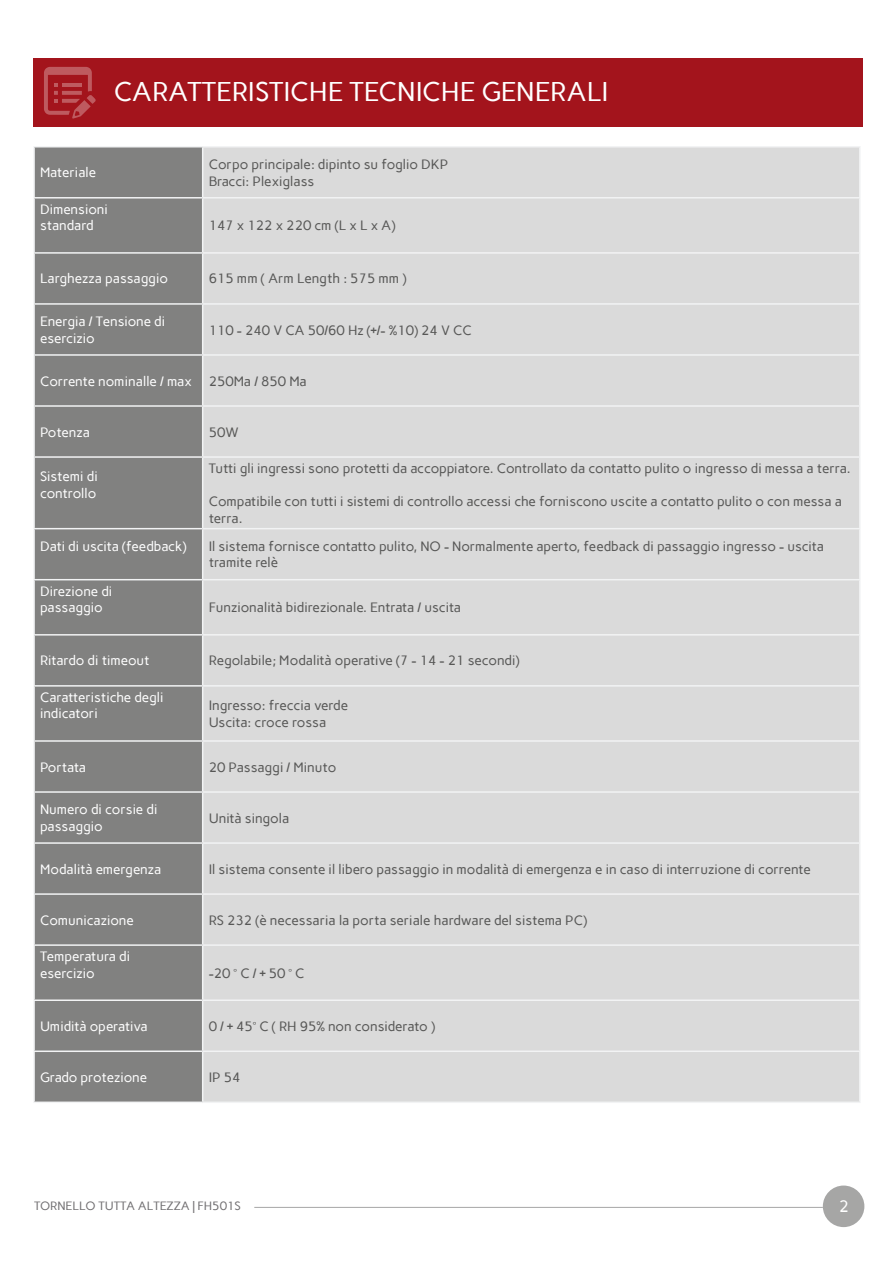
<style>
.page{position:relative;width:893px;height:1263px;background:#fff}
.page>*{position:absolute;margin:0;border:0;box-sizing:border-box;transform-origin:0 0}
.t1{font:27px "Carme";color:#fff}
.t2{font:16.5px "Carme";color:#fff}
.t3{font:13.5px/16.5px "Carme";color:#575756}
.t4{font:13.5px/16.5px "Carme";letter-spacing:-.005em;color:#fff}
.t5{font:12px "Carme";color:#1a171b}
.s1{color:#575756}
</style>
<div class="page">
<div style="left:823px;top:1185px;width:41px;height:42px;background:#a6a6a5;border-radius:50%"></div>
<hr style="left:254px;top:1207px;width:569px;height:1px;background:#575756">
<div style="left:35px;top:147px;width:167px;height:954px;background:#818180"></div>
<div style="left:203px;top:147px;width:656px;height:852px;background:#dadada"></div>
<div style="left:203px;top:1001px;width:656px;height:100px;background:#dadada"></div>
<hr style="left:33px;top:146px;width:170px;height:1px;background:#f2f3f4">
<hr style="left:33px;top:147px;width:2px;height:50px;background:#f2f3f4">
<hr style="left:203px;top:146px;width:658px;height:1px;background:#f2f3f4">
<hr style="left:202px;top:147px;width:1px;height:50px;background:#f2f3f4">
<hr style="left:859px;top:147px;width:2px;height:50px;background:#f2f3f4">
<hr style="left:33px;top:197px;width:170px;height:2px;background:#f2f3f4">
<hr style="left:33px;top:199px;width:2px;height:53px;background:#f2f3f4">
<hr style="left:203px;top:197px;width:658px;height:2px;background:#f2f3f4">
<hr style="left:202px;top:199px;width:1px;height:53px;background:#f2f3f4">
<hr style="left:859px;top:199px;width:2px;height:53px;background:#f2f3f4">
<hr style="left:33px;top:252px;width:170px;height:2px;background:#f2f3f4">
<hr style="left:33px;top:254px;width:2px;height:49px;background:#f2f3f4">
<hr style="left:203px;top:252px;width:658px;height:2px;background:#f2f3f4">
<hr style="left:202px;top:254px;width:1px;height:49px;background:#f2f3f4">
<hr style="left:859px;top:254px;width:2px;height:49px;background:#f2f3f4">
<hr style="left:33px;top:303px;width:170px;height:2px;background:#f2f3f4">
<hr style="left:33px;top:305px;width:2px;height:49px;background:#f2f3f4">
<hr style="left:203px;top:303px;width:658px;height:2px;background:#f2f3f4">
<hr style="left:202px;top:305px;width:1px;height:49px;background:#f2f3f4">
<hr style="left:859px;top:305px;width:2px;height:49px;background:#f2f3f4">
<hr style="left:33px;top:354px;width:170px;height:2px;background:#f2f3f4">
<hr style="left:33px;top:356px;width:2px;height:49px;background:#f2f3f4">
<hr style="left:203px;top:354px;width:658px;height:2px;background:#f2f3f4">
<hr style="left:202px;top:356px;width:1px;height:49px;background:#f2f3f4">
<hr style="left:859px;top:356px;width:2px;height:49px;background:#f2f3f4">
<hr style="left:33px;top:405px;width:170px;height:2px;background:#f2f3f4">
<hr style="left:33px;top:407px;width:2px;height:49px;background:#f2f3f4">
<hr style="left:203px;top:405px;width:658px;height:2px;background:#f2f3f4">
<hr style="left:202px;top:407px;width:1px;height:49px;background:#f2f3f4">
<hr style="left:859px;top:407px;width:2px;height:49px;background:#f2f3f4">
<hr style="left:33px;top:456px;width:170px;height:2px;background:#f2f3f4">
<hr style="left:33px;top:458px;width:2px;height:70px;background:#f2f3f4">
<hr style="left:203px;top:456px;width:658px;height:2px;background:#f2f3f4">
<hr style="left:202px;top:458px;width:1px;height:70px;background:#f2f3f4">
<hr style="left:859px;top:458px;width:2px;height:70px;background:#f2f3f4">
<hr style="left:33px;top:528px;width:170px;height:1px;background:#f2f3f4">
<hr style="left:33px;top:529px;width:2px;height:50px;background:#f2f3f4">
<hr style="left:203px;top:528px;width:658px;height:1px;background:#f2f3f4">
<hr style="left:202px;top:529px;width:1px;height:50px;background:#f2f3f4">
<hr style="left:859px;top:529px;width:2px;height:50px;background:#f2f3f4">
<hr style="left:33px;top:579px;width:170px;height:1px;background:#f2f3f4">
<hr style="left:33px;top:580px;width:2px;height:54px;background:#f2f3f4">
<hr style="left:203px;top:579px;width:658px;height:1px;background:#f2f3f4">
<hr style="left:202px;top:580px;width:1px;height:54px;background:#f2f3f4">
<hr style="left:859px;top:580px;width:2px;height:54px;background:#f2f3f4">
<hr style="left:33px;top:634px;width:170px;height:2px;background:#f2f3f4">
<hr style="left:33px;top:636px;width:2px;height:49px;background:#f2f3f4">
<hr style="left:203px;top:634px;width:658px;height:2px;background:#f2f3f4">
<hr style="left:202px;top:636px;width:1px;height:49px;background:#f2f3f4">
<hr style="left:859px;top:636px;width:2px;height:49px;background:#f2f3f4">
<hr style="left:33px;top:685px;width:170px;height:2px;background:#f2f3f4">
<hr style="left:33px;top:687px;width:2px;height:53px;background:#f2f3f4">
<hr style="left:203px;top:685px;width:658px;height:2px;background:#f2f3f4">
<hr style="left:202px;top:687px;width:1px;height:53px;background:#f2f3f4">
<hr style="left:859px;top:687px;width:2px;height:53px;background:#f2f3f4">
<hr style="left:33px;top:740px;width:170px;height:2px;background:#f2f3f4">
<hr style="left:33px;top:742px;width:2px;height:49px;background:#f2f3f4">
<hr style="left:203px;top:740px;width:658px;height:2px;background:#f2f3f4">
<hr style="left:202px;top:742px;width:1px;height:49px;background:#f2f3f4">
<hr style="left:859px;top:742px;width:2px;height:49px;background:#f2f3f4">
<hr style="left:33px;top:791px;width:170px;height:2px;background:#f2f3f4">
<hr style="left:33px;top:793px;width:2px;height:49px;background:#f2f3f4">
<hr style="left:203px;top:791px;width:658px;height:2px;background:#f2f3f4">
<hr style="left:202px;top:793px;width:1px;height:49px;background:#f2f3f4">
<hr style="left:859px;top:793px;width:2px;height:49px;background:#f2f3f4">
<hr style="left:33px;top:842px;width:170px;height:2px;background:#f2f3f4">
<hr style="left:33px;top:844px;width:2px;height:49px;background:#f2f3f4">
<hr style="left:203px;top:842px;width:658px;height:2px;background:#f2f3f4">
<hr style="left:202px;top:844px;width:1px;height:49px;background:#f2f3f4">
<hr style="left:859px;top:844px;width:2px;height:49px;background:#f2f3f4">
<hr style="left:33px;top:893px;width:170px;height:2px;background:#f2f3f4">
<hr style="left:33px;top:895px;width:2px;height:49px;background:#f2f3f4">
<hr style="left:203px;top:893px;width:658px;height:2px;background:#f2f3f4">
<hr style="left:202px;top:895px;width:1px;height:49px;background:#f2f3f4">
<hr style="left:859px;top:895px;width:2px;height:49px;background:#f2f3f4">
<hr style="left:33px;top:944px;width:170px;height:2px;background:#f2f3f4">
<hr style="left:33px;top:946px;width:2px;height:53px;background:#f2f3f4">
<hr style="left:203px;top:944px;width:658px;height:2px;background:#f2f3f4">
<hr style="left:202px;top:946px;width:1px;height:53px;background:#f2f3f4">
<hr style="left:859px;top:946px;width:2px;height:53px;background:#f2f3f4">
<hr style="left:33px;top:999px;width:170px;height:2px;background:#f2f3f4">
<hr style="left:33px;top:1001px;width:2px;height:49px;background:#f2f3f4">
<hr style="left:203px;top:999px;width:658px;height:2px;background:#f2f3f4">
<hr style="left:202px;top:1001px;width:1px;height:49px;background:#f2f3f4">
<hr style="left:859px;top:1001px;width:2px;height:49px;background:#f2f3f4">
<hr style="left:33px;top:1050px;width:170px;height:2px;background:#f2f3f4">
<hr style="left:33px;top:1052px;width:2px;height:49px;background:#f2f3f4">
<hr style="left:203px;top:1050px;width:658px;height:2px;background:#f2f3f4">
<hr style="left:202px;top:1052px;width:1px;height:49px;background:#f2f3f4">
<hr style="left:859px;top:1052px;width:2px;height:49px;background:#f2f3f4">
<hr style="left:33px;top:1101px;width:170px;height:2px;background:#f2f3f4">
<hr style="left:203px;top:1101px;width:658px;height:2px;background:#f2f3f4">
<div style="left:33px;top:58px;width:830px;height:69px;background:#a3141c"></div>
<svg style="left:44px;top:67px;width:52px;height:52px"></svg>
<h1 class="t1" style="left:114px;top:76px;width:496px">CARATTERISTICHE TECNICHE GENERALI</h1>
<p class="t4" style="left:40px;top:164px;width:58px">Materiale</p>
<p class="t3" style="left:209px;top:156px;width:241px">Corpo principale: dipinto su foglio DKP<br>Bracci: Plexiglass</p>
<p class="t4" style="left:40px;top:201px;width:69px">Dimensioni standard</p>
<p class="t3" style="left:209px;top:217px;width:188px">147 x 122 x 220 cm (L x L x A)</p>
<p class="t4" style="left:40px;top:270px;width:129px">Larghezza passaggio</p>
<p class="t3" style="left:209px;top:270px;width:199px">615 mm ( Arm Length : 575 mm )</p>
<p class="t4" style="left:40px;top:313px;width:127px">Energia / Tensione di esercizio</p>
<p class="t3" style="left:209px;top:321px;width:265px">110 - 240 V CA 50/60 Hz (+/- %10) 24 V CC</p>
<p class="t4" style="left:40px;top:373px;width:268px">Corrente nominalle / max <span class="s1">250Ma / 850 Ma</span></p>
<p class="t4" style="left:40px;top:424px;width:52px">Potenza</p>
<p class="t3" style="left:209px;top:424px;width:31px">50W</p>
<p class="t4" style="left:40px;top:468px;width:59px">Sistemi di controllo</p>
<p class="t3" style="left:209px;top:460px;width:644px">Tutti gli ingressi sono protetti da accoppiatore. Controllato da contatto pulito o ingresso di messa a terra.</p>
<p class="t3" style="left:209px;top:493px;width:635px">Compatibile con tutti i sistemi di controllo accessi che forniscono uscite a contatto pulito o con messa a terra.</p>
<p class="t4" style="left:40px;top:538px;width:148px">Dati di uscita (feedback)</p>
<p class="t3" style="left:209px;top:538px;width:617px">Il sistema fornisce contatto pulito, NO - Normalmente aperto, feedback di passaggio ingresso - uscita tramite relè</p>
<p class="t4" style="left:40px;top:583px;width:74px">Direzione di passaggio</p>
<p class="t3" style="left:209px;top:599px;width:254px">Funzionalità bidirezionale. Entrata / uscita</p>
<p class="t4" style="left:40px;top:652px;width:111px">Ritardo di timeout</p>
<p class="t3" style="left:209px;top:652px;width:312px">Regolabile; Modalità operative (7 - 14 - 21 secondi)</p>
<p class="t4" style="left:40px;top:689px;width:125px">Caratteristiche degli indicatori</p>
<p class="t3" style="left:209px;top:697px;width:141px">Ingresso: freccia verde<br>Uscita: croce rossa</p>
<p class="t4" style="left:40px;top:758px;width:48px">Portata</p>
<p class="t3" style="left:209px;top:758px;width:129px">20 Passaggi / Minuto</p>
<p class="t4" style="left:40px;top:801px;width:119px">Numero di corsie di passaggio</p>
<p class="t3" style="left:209px;top:809px;width:82px">Unità singola</p>
<p class="t4" style="left:40px;top:861px;width:123px">Modalità emergenza</p>
<p class="t3" style="left:209px;top:861px;width:604px">Il sistema consente il libero passaggio in modalità di emergenza e in caso di interruzione di corrente</p>
<p class="t4" style="left:40px;top:912px;width:95px">Comunicazione</p>
<p class="t3" style="left:209px;top:912px;width:380px">RS 232 (è necessaria la porta seriale hardware del sistema PC)</p>
<p class="t4" style="left:40px;top:948px;width:92px">Temperatura di esercizio</p>
<p class="t3" style="left:209px;top:965px;width:97px">-20 ° C / + 50 ° C</p>
<p class="t4" style="left:40px;top:1018px;width:109px">Umidità operativa</p>
<p class="t3" style="left:209px;top:1018px;width:228px">0 / + 45° C ( RH 95% non considerato )</p>
<p class="t4" style="left:40px;top:1069px;width:108px">Grado protezione</p>
<p class="t3" style="left:209px;top:1069px;width:33px">IP 54</p>
<p class="t5" style="left:34px;top:1199px;width:208px">TORNELLO TUTTA ALTEZZA | FH501S</p>
<p class="t2" style="left:839px;top:1196px;width:12px">2</p>
</div>
